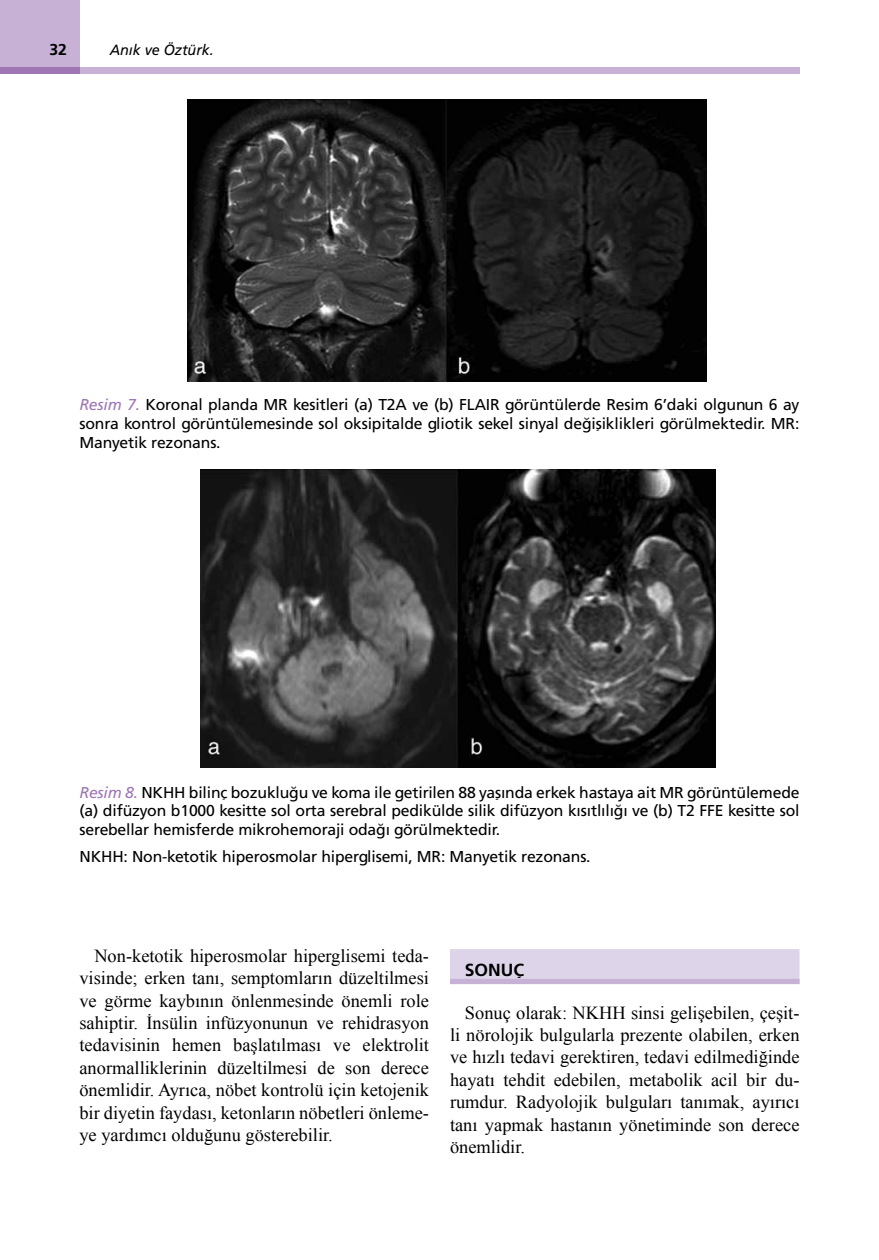
<style>
.page{position:relative;width:879px;height:1260px;background:#fff}
.page>*{position:absolute;margin:0;border:0;box-sizing:border-box;transform-origin:0 0}
.t1{font:18.38px/22.4px "Times New Roman";color:#000;text-align:justify}
.t2{font:17.5px "Frutiger Bold Tr";color:#000}
.t3{font:15.75px/18.9px "Frutiger Normal Tr";letter-spacing:-.01em;color:#000;text-align:justify}
.t4{font:15.75px "Frutiger Bold Tr";color:#000}
.t5{font:14.88px "Frutiger Italic Tr";color:#000;scale:.96 1}
.s1{font-family:"Frutiger Italic Tr";color:#9e76b4}
</style>
<div class="page">
<div style="left:79px;top:67px;width:720px;height:7px;background:#c7b2d6"></div>
<div style="left:0;top:0;width:79px;height:74px;background:#c7b2d6"></div>
<div style="left:0;top:67px;width:79px;height:7px;background:#9e76b4"></div>
<div style="left:450px;top:949px;width:349px;height:35px;background:#ddd4e9"></div>
<div style="left:450px;top:979px;width:349px;height:5px;background:#c7b2d6"></div>
<img style="left:188px;top:99px;width:517px;height:283px">
<img style="left:200px;top:469px;width:515px;height:298px">
<p class="t4" style="left:49px;top:40px;width:19px">32</p>
<p class="t5" style="left:110px;top:41px;width:110px">Anık ve Öztürk.</p>
<p class="t3" style="left:79px;top:395px;width:721px"><span class="s1">Resim 7.</span> Koronal planda MR kesitleri (a) T2A ve (b) FLAIR görüntülerde Resim 6’daki olgunun 6 ay sonra kontrol görüntülemesinde sol oksipitalde gliotik sekel sinyal değişiklikleri görülmektedir. MR:<br>Manyetik rezonans.</p>
<p class="t3" style="left:79px;top:782px;width:721px"><span class="s1">Resim 8.</span> NKHH bilinç bozukluğu ve koma ile getirilen 88 yaşında erkek hastaya ait MR görüntülemede (a) difüzyon b1000 kesitte sol orta serebral pedikülde silik difüzyon kısıtlılığı ve (b) T2 FFE kesitte sol serebellar hemisferde mikrohemoraji odağı görülmektedir.</p>
<p class="t3" style="left:79px;top:847px;width:512px">NKHH: Non-ketotik hiperosmolar hiperglisemi, MR: Manyetik rezonans.</p>
<p class="t1" style="left:79px;top:944px;width:351px;text-indent:15px">Non-ketotik hiperosmolar hiperglisemi teda&shy;visinde; erken tanı, semptomların düzeltilmesi ve görme kaybının önlenmesinde önemli role sahiptir. İnsülin infüzyonunun ve rehidrasyon tedavisinin hemen başlatılması ve elektrolit anormalliklerinin düzeltilmesi de son derece önemlidir. Ayrıca, nöbet kontrolü için ketojenik bir diyetin faydası, ketonların nöbetleri önleme&shy;ye yardımcı olduğunu gösterebilir.</p>
<p class="t2" style="left:464px;top:959px;width:61px">SONUÇ</p>
<p class="t1" style="left:450px;top:1001px;width:351px;text-indent:15px">Sonuç olarak: NKHH sinsi gelişebilen, çeşit&shy;li nörolojik bulgularla prezente olabilen, erken ve hızlı tedavi gerektiren, tedavi edilmediğinde hayatı tehdit edebilen, metabolik acil bir du&shy;rumdur. Radyolojik bulguları tanımak, ayırıcı tanı yapmak hastanın yönetiminde son derece önemlidir.</p>
</div>
